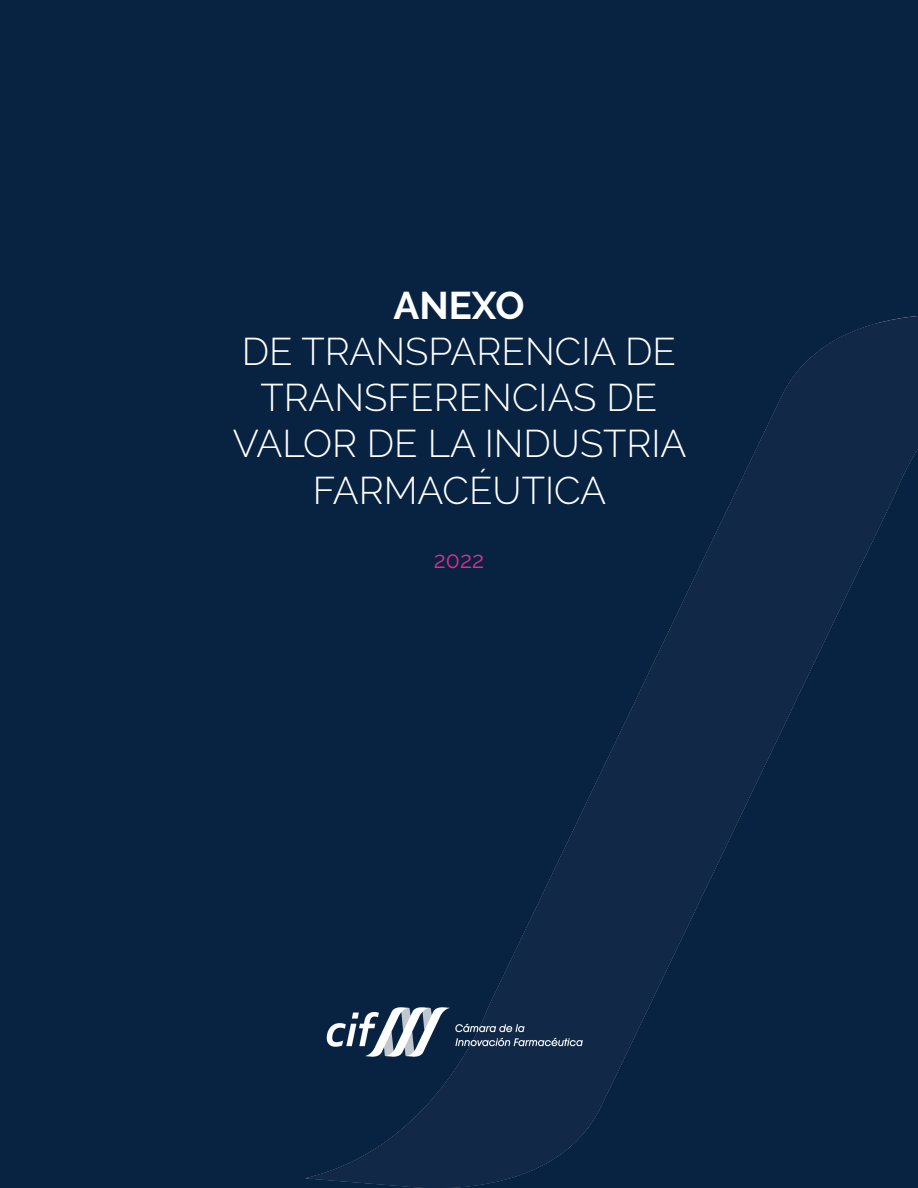
<style>
.page{position:relative;width:918px;height:1188px;background:#082241}
.page>*{position:absolute;margin:0;border:0;box-sizing:border-box;transform-origin:0 0}
.t1{font:300 38.4px/46.2px "Raleway";color:#fff;text-align:center}
.t2{font:700 38.4px "Raleway";color:#fff}
.t3{font:23.1px "Raleway";color:#dd2d93}
</style>
<div class="page">
<img style="left:326px;top:992px;width:257px;height:80px">
<p class="t2" style="left:393px;top:283px;width:133px">ANEXO</p>
<p class="t1" style="left:233px;top:328px;width:455px">DE TRANSPARENCIA DE<br>TRANSFERENCIAS DE<br>VALOR DE LA INDUSTRIA<br>FARMACÉUTICA</p>
<p class="t3" style="left:434px;top:547px;width:52px">2022</p>
</div>
